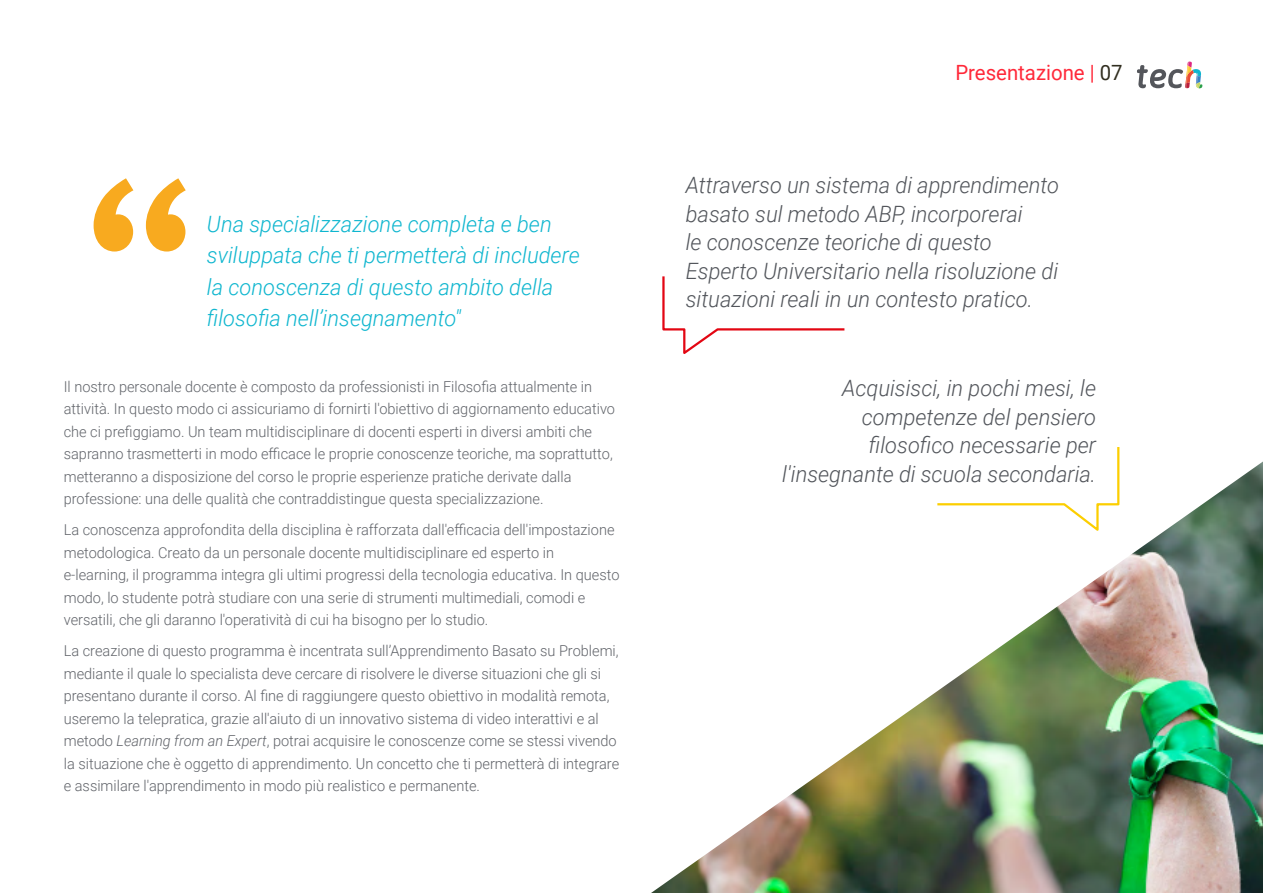
<style>
.page{position:relative;width:1263px;height:893px;background:#fff}
.page>*{position:absolute;margin:0;border:0;box-sizing:border-box;transform-origin:0 0}
.t1{font:italic 300 22.5px/28.5px "Roboto";color:#52555b;text-align:right}
.t2{font:italic 300 22.5px/31.5px "Roboto";color:#0fb6cf}
.t3{font:21px "Roboto";color:#ff293a}
.t4{font:300 15px/22.5px "Roboto";color:#61646a}
.s1{font-style:italic}
.s2{color:#312e20}
</style>
<div class="page">
<svg style="left:94px;top:178px;width:92px;height:74px"></svg>
<img style="left:651px;top:461px;width:612px;height:432px">
<svg style="left:935px;top:447px;width:185px;height:87px"></svg>
<svg style="left:1137px;top:62px;width:65px;height:27px"></svg>
<svg style="left:662px;top:276px;width:183px;height:78px"></svg>
<h1 class="t2" style="left:207px;top:207px;width:374px">Una specializzazione completa e ben sviluppata che ti permetterà di includere la conoscenza di questo ambito della filosofia nell’insegnamento"</h1>
<p class="t4" style="left:64px;top:375px;width:553px">Il nostro personale docente è composto da professionisti in Filosofia attualmente in attività. In questo modo ci assicuriamo di fornirti l'obiettivo di aggiornamento educativo che ci prefiggiamo. Un team multidisciplinare di docenti esperti in diversi ambiti che sapranno trasmetterti in modo efficace le proprie conoscenze teoriche, ma soprattutto, metteranno a disposizione del corso le proprie esperienze pratiche derivate dalla professione: una delle qualità che contraddistingue questa specializzazione.</p>
<p class="t4" style="left:64px;top:518px;width:557px">La conoscenza approfondita della disciplina è rafforzata dall'efficacia dell'impostazione metodologica. Creato da un personale docente multidisciplinare ed esperto in e-learning, il programma integra gli ultimi progressi della tecnologia educativa. In questo modo, lo studente potrà studiare con una serie di strumenti multimediali, comodi e versatili, che gli daranno l'operatività di cui ha bisogno per lo studio.</p>
<p class="t4" style="left:64px;top:639px;width:557px">La creazione di questo programma è incentrata sull’Apprendimento Basato su Problemi, mediante il quale lo specialista deve cercare di risolvere le diverse situazioni che gli si presentano durante il corso. Al fine di raggiungere questo obiettivo in modalità remota, useremo la telepratica, grazie all'aiuto di un innovativo sistema di video interattivi e al metodo <span class="s1">Learning from an Expert</span>, potrai acquisire le conoscenze come se stessi vivendo la situazione che è oggetto di apprendimento. Un concetto che ti permetterà di integrare e assimilare l'apprendimento in modo più realistico e permanente.</p>
<h2 class="t3" style="left:955px;top:57px;width:169px">Presentazione | <span class="s2">07</span></h2>
<h1 class="t1" style="left:686px;top:170px;width:375px;text-align:left">Attraverso un sistema di apprendimento basato sul metodo ABP, incorporerai<br>le conoscenze teoriche di questo Esperto Universitario nella risoluzione di situazioni reali in un contesto pratico.</h1>
<h1 class="t1" style="left:782px;top:373px;width:315px">Acquisisci, in pochi mesi, le competenze del pensiero filosofico necessarie per l'insegnante di scuola secondaria.</h1>
</div>
